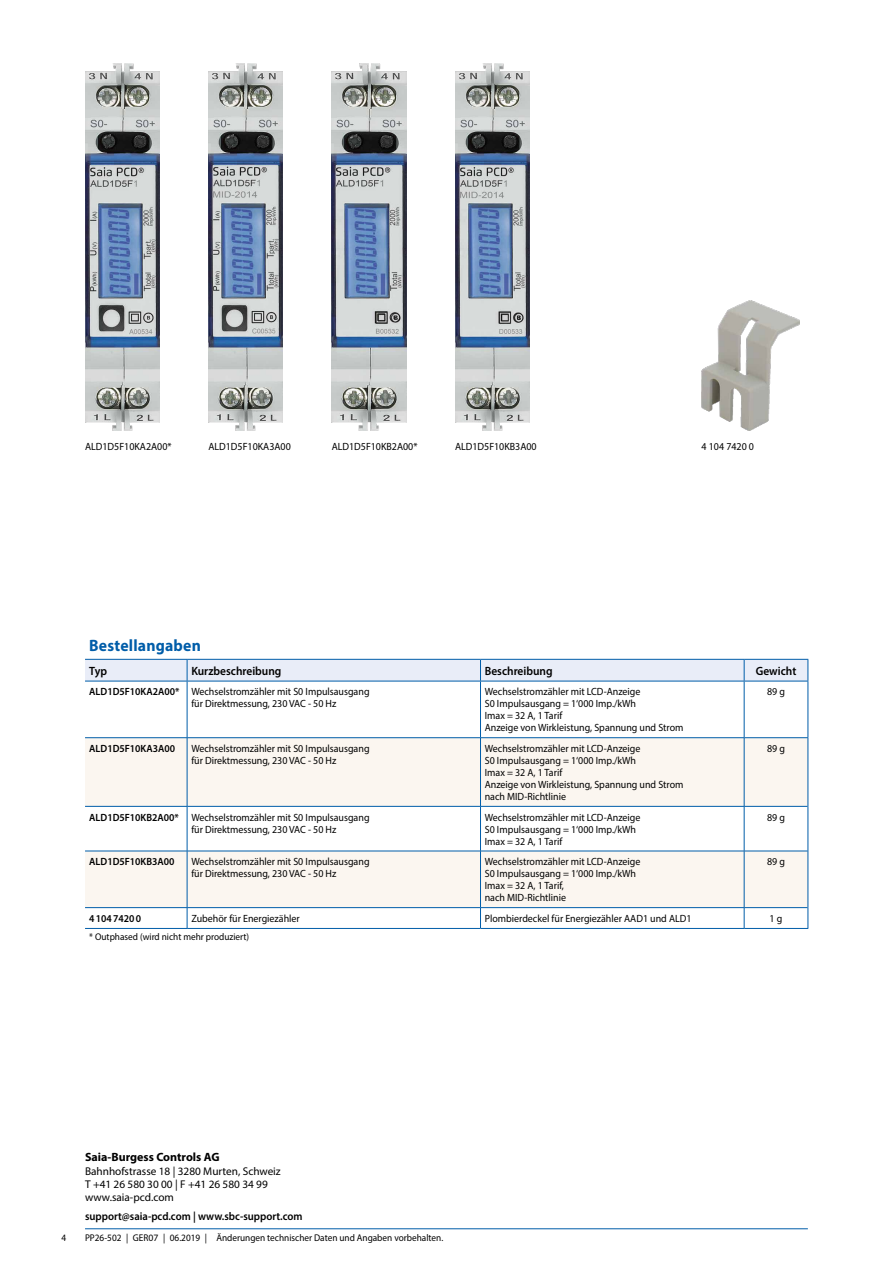
<style>
.page{position:relative;width:893px;height:1263px;background:#fff}
.page>*{position:absolute;margin:0;border:0;box-sizing:border-box;transform-origin:0 0}
.Tabellentitel__blau{font:700 16.5px "Myriad Pro";letter-spacing:.015em;color:#005da9;scale:.95 1}
.Untertitel__schwarz{font:600 12px "Myriad Pro";color:#000;scale:.95 1}
.t1{font:700 12px "Myriad Pro";color:#000}
.t2{font:11.25px/12.8px "Myriad Pro";color:#000}
.t3{font:600 11.25px "Myriad Pro";color:#000;scale:.95 1}
.Grundschrift__linksb{font:10.5px/12px "Myriad Pro";color:#000;scale:.95 1}
.Grundschrift__zentri{font:10.5px "Myriad Pro";color:#000;scale:.95 1}
.Untertitel__schwarz-2{font:600 10.5px "Myriad Pro";color:#000;scale:.95 1}
.Fusszeile_1mm_Einzug{font:9.75px "Myriad Pro";color:#000;scale:.95 1}
</style>
<div class="page">
<img style="left:85px;top:64px;width:74px;height:366px">
<img style="left:702px;top:301px;width:97px;height:129px">
<img style="left:208px;top:64px;width:75px;height:366px">
<img style="left:332px;top:64px;width:74px;height:366px">
<img style="left:455px;top:64px;width:74px;height:366px">
<hr style="left:85px;top:1228px;width:723px;height:1px;background:#005da9">
<div style="left:85px;top:738px;width:722px;height:169px;background:#fbf6f0"></div>
<svg style="left:85px;top:807px;width:722px;height:44px"></svg>
<hr style="left:744px;top:681px;width:1px;height:56px;background:#005da9">
<hr style="left:744px;top:738px;width:1px;height:68px;background:#005da9">
<hr style="left:744px;top:806px;width:63px;height:1px;background:#005da9">
<hr style="left:744px;top:806px;width:1px;height:45px;background:#005da9">
<hr style="left:744px;top:851px;width:63px;height:1px;background:#005da9">
<hr style="left:744px;top:851px;width:1px;height:56px;background:#005da9">
<hr style="left:744px;top:907px;width:63px;height:1px;background:#005da9">
<hr style="left:807px;top:681px;width:1px;height:56px;background:#005da9">
<hr style="left:744px;top:737px;width:64px;height:1px;background:#005da9">
<hr style="left:807px;top:738px;width:1px;height:68px;background:#005da9">
<hr style="left:807px;top:806px;width:1px;height:45px;background:#005da9">
<hr style="left:807px;top:851px;width:1px;height:57px;background:#005da9">
<svg style="left:85px;top:659px;width:723px;height:22px;background:#dbe4f3"></svg>
<hr style="left:85px;top:681px;width:102px;height:1px;background:#005da9">
<hr style="left:187px;top:681px;width:293px;height:1px;background:#005da9">
<hr style="left:480px;top:681px;width:264px;height:1px;background:#005da9">
<hr style="left:744px;top:681px;width:64px;height:1px;background:#005da9">
<hr style="left:85px;top:928px;width:102px;height:1px;background:#005da9">
<hr style="left:187px;top:928px;width:293px;height:1px;background:#005da9">
<hr style="left:480px;top:928px;width:264px;height:1px;background:#005da9">
<hr style="left:744px;top:928px;width:64px;height:1px;background:#005da9">
<hr style="left:480px;top:681px;width:1px;height:56px;background:#005da9">
<hr style="left:187px;top:737px;width:293px;height:1px;background:#005da9">
<hr style="left:480px;top:737px;width:264px;height:1px;background:#005da9">
<hr style="left:480px;top:738px;width:1px;height:68px;background:#005da9">
<hr style="left:480px;top:806px;width:264px;height:1px;background:#005da9">
<hr style="left:480px;top:806px;width:1px;height:45px;background:#005da9">
<hr style="left:187px;top:851px;width:293px;height:1px;background:#005da9">
<hr style="left:480px;top:851px;width:264px;height:1px;background:#005da9">
<hr style="left:480px;top:851px;width:1px;height:56px;background:#005da9">
<hr style="left:187px;top:907px;width:293px;height:1px;background:#005da9">
<hr style="left:480px;top:907px;width:264px;height:1px;background:#005da9">
<svg style="left:85px;top:908px;width:723px;height:20px"></svg>
<hr style="left:187px;top:806px;width:293px;height:1px;background:#005da9">
<hr style="left:187px;top:681px;width:1px;height:56px;background:#005da9">
<hr style="left:85px;top:737px;width:102px;height:1px;background:#005da9">
<hr style="left:187px;top:738px;width:1px;height:68px;background:#005da9">
<hr style="left:85px;top:806px;width:102px;height:1px;background:#005da9">
<hr style="left:187px;top:806px;width:1px;height:45px;background:#005da9">
<hr style="left:85px;top:851px;width:102px;height:1px;background:#005da9">
<hr style="left:187px;top:851px;width:1px;height:56px;background:#005da9">
<hr style="left:85px;top:907px;width:102px;height:1px;background:#005da9">
<p class="Grundschrift__zentri" style="left:85px;top:440px;width:93px">ALD1D5F10KA2A00*</p>
<p class="Grundschrift__zentri" style="left:208px;top:440px;width:88px">ALD1D5F10KA3A00</p>
<p class="Grundschrift__zentri" style="left:332px;top:440px;width:92px">ALD1D5F10KB2A00*</p>
<p class="Grundschrift__zentri" style="left:455px;top:440px;width:87px">ALD1D5F10KB3A00</p>
<p class="Grundschrift__zentri" style="left:702px;top:440px;width:57px">4 104 7420 0</p>
<p class="Tabellentitel__blau" style="left:89px;top:634px;width:119px">Bestellangaben</p>
<p class="Untertitel__schwarz" style="left:89px;top:663px;width:20px">Typ</p>
<p class="Untertitel__schwarz" style="left:191px;top:663px;width:96px">Kurzbeschreibung</p>
<p class="Untertitel__schwarz" style="left:485px;top:663px;width:73px">Beschreibung</p>
<p class="Untertitel__schwarz" style="left:756px;top:663px;width:44px">Gewicht</p>
<p class="Untertitel__schwarz-2" style="left:89px;top:685px;width:97px">ALD1D5F10KA2A00*</p>
<p class="Grundschrift__linksb" style="left:191px;top:686px;width:189px">Wechselstromzähler mit S0 Impulsausgang für Direktmessung, 230 VAC - 50 Hz</p>
<p class="Grundschrift__linksb" style="left:485px;top:686px;width:211px">Wechselstromzähler mit LCD-Anzeige<br>S0 Impulsausgang = 1‘000 Imp./kWh<br>Imax = 32 A, 1 Tarif<br>Anzeige von Wirkleistung, Spannung und Strom</p>
<p class="Grundschrift__linksb" style="left:767px;top:686px;width:20px">89 g</p>
<p class="Untertitel__schwarz-2" style="left:89px;top:742px;width:92px">ALD1D5F10KA3A00</p>
<p class="Grundschrift__linksb" style="left:191px;top:742px;width:189px">Wechselstromzähler mit S0 Impulsausgang für Direktmessung, 230 VAC - 50 Hz</p>
<p class="Grundschrift__linksb" style="left:485px;top:742px;width:211px">Wechselstromzähler mit LCD-Anzeige<br>S0 Impulsausgang = 1‘000 Imp./kWh<br>Imax = 32 A, 1 Tarif<br>Anzeige von Wirkleistung, Spannung und Strom nach MID-Richtlinie</p>
<p class="Grundschrift__linksb" style="left:767px;top:742px;width:20px">89 g</p>
<p class="Untertitel__schwarz-2" style="left:89px;top:810px;width:96px">ALD1D5F10KB2A00*</p>
<p class="Grundschrift__linksb" style="left:191px;top:811px;width:189px">Wechselstromzähler mit S0 Impulsausgang für Direktmessung, 230 VAC - 50 Hz</p>
<p class="Grundschrift__linksb" style="left:485px;top:811px;width:165px">Wechselstromzähler mit LCD-Anzeige<br>S0 Impulsausgang = 1‘000 Imp./kWh<br>Imax = 32 A, 1 Tarif</p>
<p class="Grundschrift__linksb" style="left:767px;top:811px;width:20px">89 g</p>
<p class="Untertitel__schwarz-2" style="left:89px;top:855px;width:91px">ALD1D5F10KB3A00</p>
<p class="Grundschrift__linksb" style="left:191px;top:855px;width:189px">Wechselstromzähler mit S0 Impulsausgang für Direktmessung, 230 VAC - 50 Hz</p>
<p class="Grundschrift__linksb" style="left:485px;top:855px;width:165px">Wechselstromzähler mit LCD-Anzeige<br>S0 Impulsausgang = 1‘000 Imp./kWh<br>Imax = 32 A, 1 Tarif,<br>nach MID-Richtlinie</p>
<p class="Grundschrift__linksb" style="left:767px;top:855px;width:20px">89 g</p>
<p class="Untertitel__schwarz-2" style="left:89px;top:912px;width:56px">410474200</p>
<p class="Grundschrift__linksb" style="left:191px;top:912px;width:116px">Zubehör für Energiezähler</p>
<p class="Grundschrift__linksb" style="left:485px;top:912px;width:219px">Plombierdeckel für Energiezähler AAD1 und ALD1</p>
<p class="Grundschrift__linksb" style="left:770px;top:912px;width:15px">1 g</p>
<p class="Fusszeile_1mm_Einzug" style="left:89px;top:931px;width:170px">* Outphased (wird nicht mehr produziert)</p>
<p class="t1" style="left:85px;top:1149px;width:136px">Saia-Burgess Controls AG</p>
<p class="t2" style="left:85px;top:1165px;width:197px">Bahnhofstrasse 18 | 3280 Murten, Schweiz<br>T +41 26 580 30 00 | F +41 26 580 34 99 www.saia-pcd.com</p>
<p class="t3" style="left:85px;top:1209px;width:230px">support@saia-pcd.com | www.sbc-support.com</p>
<p class="Fusszeile_1mm_Einzug" style="left:62px;top:1231px;width:7px">4</p>
<p class="Fusszeile_1mm_Einzug" style="left:85px;top:1231px;width:379px">PP26-502 | GER07 | 06.2019 | Änderungen technischer Daten und Angaben vorbehalten.</p>
</div>
